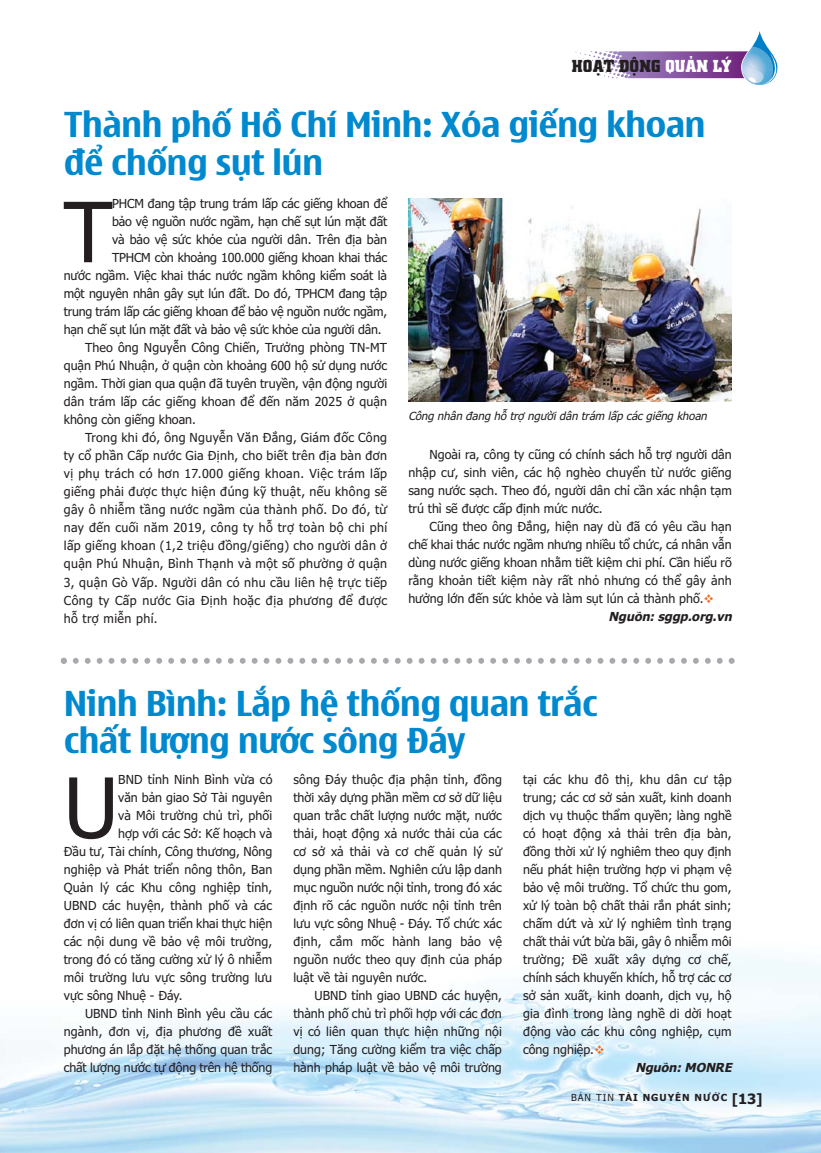
<style>
.page{position:relative;width:821px;height:1153px;background:#fff}
.page>*{position:absolute;margin:0;border:0;box-sizing:border-box;transform-origin:0 0}
.t1{font:83.1px "Tahoma";color:#231f20}
.t2{font:700 34.5px/37.5px "UTM Nokia Standard";letter-spacing:-.025em;color:#0089cf}
.t3{font:18px "UVN Thanh Pho Nang";letter-spacing:.005em;color:#231f20}
.t4{font:12.45px/18px "Tahoma";color:#231f20;text-align:justify}
.t5{font:12.45px "Tahoma";letter-spacing:.03em;color:#231f20}
.t6{font:12.45px "Tahoma";letter-spacing:.025em;color:#231f20}
.t7{font:italic 700 12.45px "Tahoma";color:#231f20}
.t8{font:italic 11.25px "Tahoma";color:#231f20}
.t9{font:700 9.75px "Ngocluong 74 Ta";letter-spacing:.1em;color:#231f20}
.s1{color:#fff}
.s2{font-weight:400}
.s3{font-family:"Tahoma";font-size:14.25px}
</style>
<div class="page">
<img style="left:0;top:947px;width:821px;height:205px">
<svg style="left:574px;top:51px;width:31px;height:25px"></svg>
<svg style="left:741px;top:31px;width:37px;height:54px"></svg>
<img style="left:408px;top:199px;width:323px;height:203px">
<svg style="left:61px;top:657px;width:673px;height:6px"></svg>
<svg style="left:595px;top:1045px;width:9px;height:8px"></svg>
<h3 class="t3" style="left:572px;top:53px;width:161px">HOẠT ĐỘNG <span class="s1">QUẢN LÝ</span></h3>
<h2 class="t2" style="left:64px;top:108px;width:643px">Thành phố Hồ Chí Minh: Xóa giếng khoan để chống sụt lún</h2>
<h1 class="t1" style="left:64px;top:199px;width:50px">T</h1>
<p class="t4" style="left:112px;top:196px;width:277px">PHCM đang tập trung trám lấp các giếng khoan để</p>
<p class="t4" style="left:112px;top:214px;width:277px">bảo vệ nguồn nước ngầm, hạn chế sụt lún mặt đất</p>
<p class="t4" style="left:112px;top:232px;width:277px">và bảo vệ sức khỏe của người dân. Trên địa bàn</p>
<p class="t4" style="left:112px;top:250px;width:277px">TPHCM còn khoảng 100.000 giếng khoan khai thác</p>
<p class="t4" style="left:64px;top:268px;width:325px">nước ngầm. Việc khai thác nước ngầm không kiểm soát là</p>
<p class="t4" style="left:64px;top:286px;width:325px">một nguyên nhân gây sụt lún đất. Do đó, TPHCM đang tập</p>
<p class="t4" style="left:64px;top:304px;width:325px">trung trám lấp các giếng khoan để bảo vệ nguồn nước ngầm,</p>
<p class="t4" style="left:64px;top:322px;width:319px">hạn chế sụt lún mặt đất và bảo vệ sức khỏe của người dân.</p>
<p class="t4" style="left:85px;top:340px;width:304px">Theo ông Nguyễn Công Chiến, Trưởng phòng TN-MT</p>
<p class="t4" style="left:64px;top:358px;width:325px">quận Phú Nhuận, ở quận còn khoảng 600 hộ sử dụng nước</p>
<p class="t4" style="left:64px;top:376px;width:325px">ngầm. Thời gian qua quận đã tuyên truyền, vận động người</p>
<p class="t4" style="left:64px;top:394px;width:325px">dân trám lấp các giếng khoan để đến năm 2025 ở quận</p>
<p class="t4" style="left:64px;top:412px;width:134px">không còn giếng khoan.</p>
<p class="t6" style="left:85px;top:433px;width:304px">Trong khi đó, ông Nguyễn Văn Đắng, Giám đốc Công</p>
<p class="t6" style="left:64px;top:451px;width:325px">ty cổ phần Cấp nước Gia Định, cho biết trên địa bàn đơn</p>
<p class="t5" style="left:64px;top:469px;width:325px">vị phụ trách có hơn 17.000 giếng khoan. Việc trám lấp</p>
<p class="t5" style="left:64px;top:487px;width:325px">giếng phải được thực hiện đúng kỹ thuật, nếu không sẽ</p>
<p class="t5" style="left:64px;top:505px;width:325px">gây ô nhiễm tầng nước ngầm của thành phố. Do đó, từ</p>
<p class="t5" style="left:64px;top:523px;width:325px">nay đến cuối năm 2019, công ty hỗ trợ toàn bộ chi phí</p>
<p class="t5" style="left:64px;top:541px;width:325px">lấp giếng khoan (1,2 triệu đồng/giếng) cho người dân ở</p>
<p class="t5" style="left:64px;top:559px;width:325px">quận Phú Nhuận, Bình Thạnh và một số phường ở quận</p>
<p class="t5" style="left:64px;top:577px;width:325px">3, quận Gò Vấp. Người dân có nhu cầu liên hệ trực tiếp</p>
<p class="t5" style="left:64px;top:595px;width:325px">Công ty Cấp nước Gia Định hoặc địa phương để được</p>
<p class="t5" style="left:64px;top:613px;width:95px">hỗ trợ miễn phí.</p>
<p class="t8" style="left:408px;top:411px;width:302px">Công nhân đang hỗ trợ người dân trám lấp các giếng khoan</p>
<p class="t4" style="left:408px;top:446px;width:325px;text-indent:21px">Ngoài ra, công ty cũng có chính sách hỗ trợ người dân nhập cư, sinh viên, các hộ nghèo chuyển từ nước giếng sang nước sạch. Theo đó, người dân chỉ cần xác nhận tạm trú thì sẽ được cấp định mức nước.</p>
<p class="t4" style="left:408px;top:518px;width:325px;text-indent:21px">Cũng theo ông Đắng, hiện nay dù đã có yêu cầu hạn chế khai thác nước ngầm nhưng nhiều tổ chức, cá nhân vẫn dùng nước giếng khoan nhằm tiết kiệm chi phí. Cần hiểu rõ rằng khoản tiết kiệm này rất nhỏ nhưng có thể gây ảnh hưởng lớn đến sức khỏe và làm sụt lún cả thành phố.</p>
<p class="t7" style="left:608px;top:611px;width:127px">Nguồn: sggp.org.vn</p>
<h2 class="t2" style="left:64px;top:686px;width:535px">Ninh Bình: Lắp hệ thống quan trắc chất lượng nước sông Đáy</h2>
<h1 class="t1" style="left:64px;top:774px;width:56px">U</h1>
<p class="t4" style="left:118px;top:771px;width:156px">BND tỉnh Ninh Bình vừa có</p>
<p class="t4" style="left:118px;top:789px;width:156px">văn bản giao Sở Tài nguyên</p>
<p class="t4" style="left:118px;top:807px;width:156px">và Môi trường chủ trì, phối</p>
<p class="t4" style="left:118px;top:825px;width:156px">hợp với các Sở: Kế hoạch và</p>
<p class="t4" style="left:64px;top:843px;width:210px">Đầu tư, Tài chính, Công thương, Nông</p>
<p class="t4" style="left:64px;top:861px;width:210px">nghiệp và Phát triển nông thôn, Ban</p>
<p class="t4" style="left:64px;top:879px;width:210px">Quản lý các Khu công nghiệp tỉnh,</p>
<p class="t4" style="left:64px;top:897px;width:210px">UBND các huyện, thành phố và các</p>
<p class="t4" style="left:64px;top:915px;width:210px">đơn vị có liên quan triển khai thực hiện</p>
<p class="t4" style="left:64px;top:933px;width:210px">các nội dung về bảo vệ môi trường,</p>
<p class="t4" style="left:64px;top:951px;width:210px">trong đó có tăng cường xử lý ô nhiễm</p>
<p class="t4" style="left:64px;top:969px;width:210px">môi trường lưu vực sông trường lưu</p>
<p class="t4" style="left:64px;top:987px;width:120px">vực sông Nhuệ - Đáy.</p>
<p class="t4" style="left:85px;top:1005px;width:189px">UBND tỉnh Ninh Bình yêu cầu các</p>
<p class="t4" style="left:64px;top:1023px;width:210px">ngành, đơn vị, địa phương đề xuất</p>
<p class="t4" style="left:64px;top:1041px;width:210px">phương án lắp đặt hệ thống quan trắc</p>
<p class="t4" style="left:64px;top:1059px;width:210px">chất lượng nước tự động trên hệ thống</p>
<p class="t4" style="left:293px;top:771px;width:210px">sông Đáy thuộc địa phận tỉnh, đồng thời xây dựng phần mềm cơ sở dữ liệu quan trắc chất lượng nước mặt, nước thải, hoạt động xả nước thải của các cơ sở xả thải và cơ chế quản lý sử dụng phần mềm. Nghiên cứu lập danh mục nguồn nước nội tỉnh, trong đó xác định rõ các nguồn nước nội tỉnh trên lưu vực sông Nhuệ - Đáy. Tổ chức xác định, cắm mốc hành lang bảo vệ nguồn nước theo quy định của pháp luật về tài nguyên nước.</p>
<p class="t4" style="left:293px;top:987px;width:210px;text-indent:21px">UBND tỉnh giao UBND các huyện, thành phố chủ trì phối hợp với các đơn vị có liên quan thực hiện những nội dung; Tăng cường kiểm tra việc chấp hành pháp luật về bảo vệ môi trường</p>
<p class="t4" style="left:523px;top:771px;width:210px">tại các khu đô thị, khu dân cư tập trung; các cơ sở sản xuất, kinh doanh dịch vụ thuộc thẩm quyền; làng nghề có hoạt động xả thải trên địa bàn, đồng thời xử lý nghiêm theo quy định nếu phát hiện trường hợp vi phạm vệ bảo vệ môi trường. Tổ chức thu gom, xử lý toàn bộ chất thải rắn phát sinh; chấm dứt và xử lý nghiêm tình trạng chất thải vứt bừa bãi, gây ô nhiễm môi trường; Đề xuất xây dựng cơ chế, chính sách khuyến khích, hỗ trợ các cơ sở sản xuất, kinh doanh, dịch vụ, hộ gia đình trong làng nghề di dời hoạt động vào các khu công nghiệp, cụm công nghiệp.</p>
<p class="t7" style="left:635px;top:1062px;width:100px">Nguồn: MONRE</p>
<p class="t9" style="left:571px;top:1091px;width:193px"><span class="s2">BẢN TIN</span> TÀI NGUYÊN NƯỚC <span class="s3">[13]</span></p>
</div>
